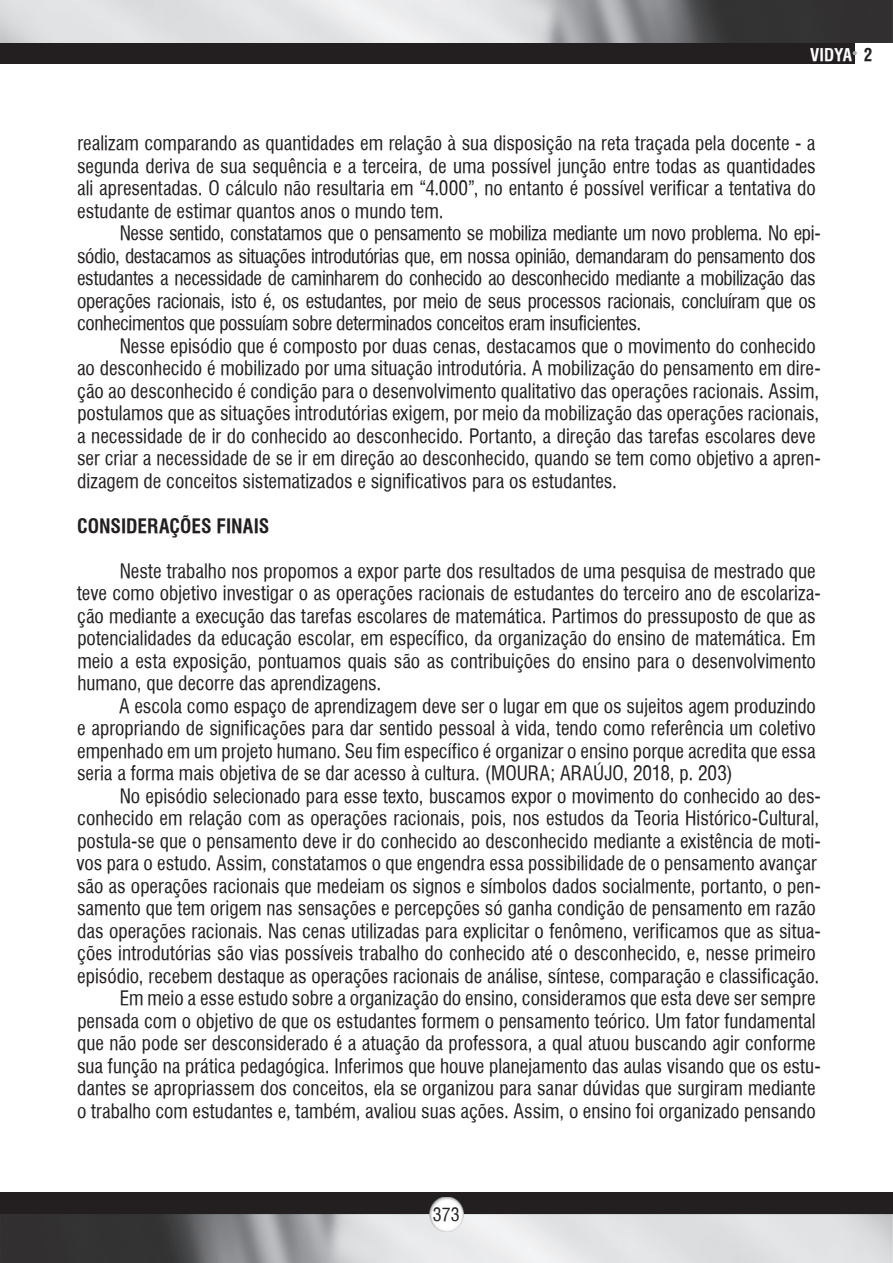
<style>
.page{position:relative;width:893px;height:1263px;background:#fff}
.page>*{position:absolute;margin:0;border:0;box-sizing:border-box;transform-origin:0 0}
.t1{font:19.5px/22.5px "Halvett Condensed";color:#231f20;text-align:justify}
.t2{font:19.5px/22.5px "Halvett Condensed";letter-spacing:-.02em;color:#231f20}
.t3{font:700 condensed 19.5px "Halvett";color:#231f20}
.t4{font:18px "Halvett Condensed";color:#231f20}
.t5{font:700 condensed 17.25px "Halvett";color:#fff}
.s1{color:#231f20}
</style>
<div class="page">
<div style="left:0;top:0;width:855px;height:64px;background:#231f20"></div>
<img style="left:0;top:0;width:893px;height:43px">
<svg style="left:853px;top:51px;width:4px;height:4px"></svg>
<div style="left:0;top:1193px;width:893px;height:70px;background:#231f20"></div>
<img style="left:0;top:1214px;width:893px;height:49px">
<img style="left:429px;top:1197px;width:34px;height:34px">
<p class="t5" style="left:810px;top:45px;width:64px">VIDYA <span class="s1">2</span></p>
<p class="t1" style="left:77px;top:132px;width:740px">realizam comparando as quantidades em relação à sua disposição na reta traçada pela docente - a segunda deriva de sua sequência e a terceira, de uma possível junção entre todas as quantidades ali apresentadas. O cálculo não resultaria em “4.000”, no entanto é possível verificar a tentativa do estudante de estimar quantos anos o mundo tem.</p>
<p class="t2" style="left:77px;top:222px;width:745px;text-indent:43px">Nesse sentido, constatamos que o pensamento se mobiliza mediante um novo problema. No epi&shy;sódio, destacamos as situações introdutórias que, em nossa opinião, demandaram do pensamento dos estudantes a necessidade de caminharem do conhecido ao desconhecido mediante a mobilização das operações racionais, isto é, os estudantes, por meio de seus processos racionais, concluíram que os conhecimentos que possuíam sobre determinados conceitos eram insuficientes.</p>
<p class="t1" style="left:77px;top:334px;width:745px;text-align:left;text-indent:43px">Nesse episódio que é composto por duas cenas, destacamos que o movimento do conhecido ao desconhecido é mobilizado por uma situação introdutória. A mobilização do pensamento em dire&shy;ção ao desconhecido é condição para o desenvolvimento qualitativo das operações racionais. Assim, postulamos que as situações introdutórias exigem, por meio da mobilização das operações racionais, a necessidade de ir do conhecido ao desconhecido. Portanto, a direção das tarefas escolares deve ser criar a necessidade de se ir em direção ao desconhecido, quando se tem como objetivo a apren&shy;dizagem de conceitos sistematizados e significativos para os estudantes.</p>
<p class="t3" style="left:77px;top:514px;width:194px">CONSIDERAÇÕES FINAIS</p>
<p class="t1" style="left:77px;top:559px;width:745px;text-align:left;text-indent:43px">Neste trabalho nos propomos a expor parte dos resultados de uma pesquisa de mestrado que teve como objetivo investigar o as operações racionais de estudantes do terceiro ano de escolariza&shy;ção mediante a execução das tarefas escolares de matemática. Partimos do pressuposto de que as potencialidades da educação escolar, em específico, da organização do ensino de matemática. Em meio a esta exposição, pontuamos quais são as contribuições do ensino para o desenvolvimento humano, que decorre das aprendizagens.</p>
<p class="t1" style="left:77px;top:694px;width:740px;text-indent:42px">A escola como espaço de aprendizagem deve ser o lugar em que os sujeitos agem produzindo e apropriando de significações para dar sentido pessoal à vida, tendo como referência um coletivo empenhado em um projeto humano. Seu fim específico é organizar o ensino porque acredita que essa seria a forma mais objetiva de se dar acesso à cultura. (MOURA; ARAÚJO, 2018, p. 203)</p>
<p class="t1" style="left:76px;top:784px;width:746px;text-align:right">No episódio selecionado para esse texto, buscamos expor o movimento do conhecido ao des&shy;conhecido em relação com as operações racionais, pois, nos estudos da Teoria Histórico-Cultural, postula-se que o pensamento deve ir do conhecido ao desconhecido mediante a existência de moti&shy;vos para o estudo. Assim, constatamos o que engendra essa possibilidade de o pensamento avançar são as operações racionais que medeiam os signos e símbolos dados socialmente, portanto, o pen&shy;samento que tem origem nas sensações e percepções só ganha condição de pensamento em razão das operações racionais. Nas cenas utilizadas para explicitar o fenômeno, verificamos que as situa&shy;ções introdutórias são vias possíveis trabalho do conhecido até o desconhecido, e, nesse primeiro episódio, recebem destaque as operações racionais de análise, síntese, comparação e classificação.<br>Em meio a esse estudo sobre a organização do ensino, consideramos que esta deve ser sempre pensada com o objetivo de que os estudantes formem o pensamento teórico. Um fator fundamental que não pode ser desconsiderado é a atuação da professora, a qual atuou buscando agir conforme sua função na prática pedagógica. Inferimos que houve planejamento das aulas visando que os estu&shy;dantes se apropriassem dos conceitos, ela se organizou para sanar dúvidas que surgiram mediante o trabalho com estudantes e, também, avaliou suas ações. Assim, o ensino foi organizado pensando</p>
<p class="t4" style="left:433px;top:1204px;width:28px">373</p>
</div>
